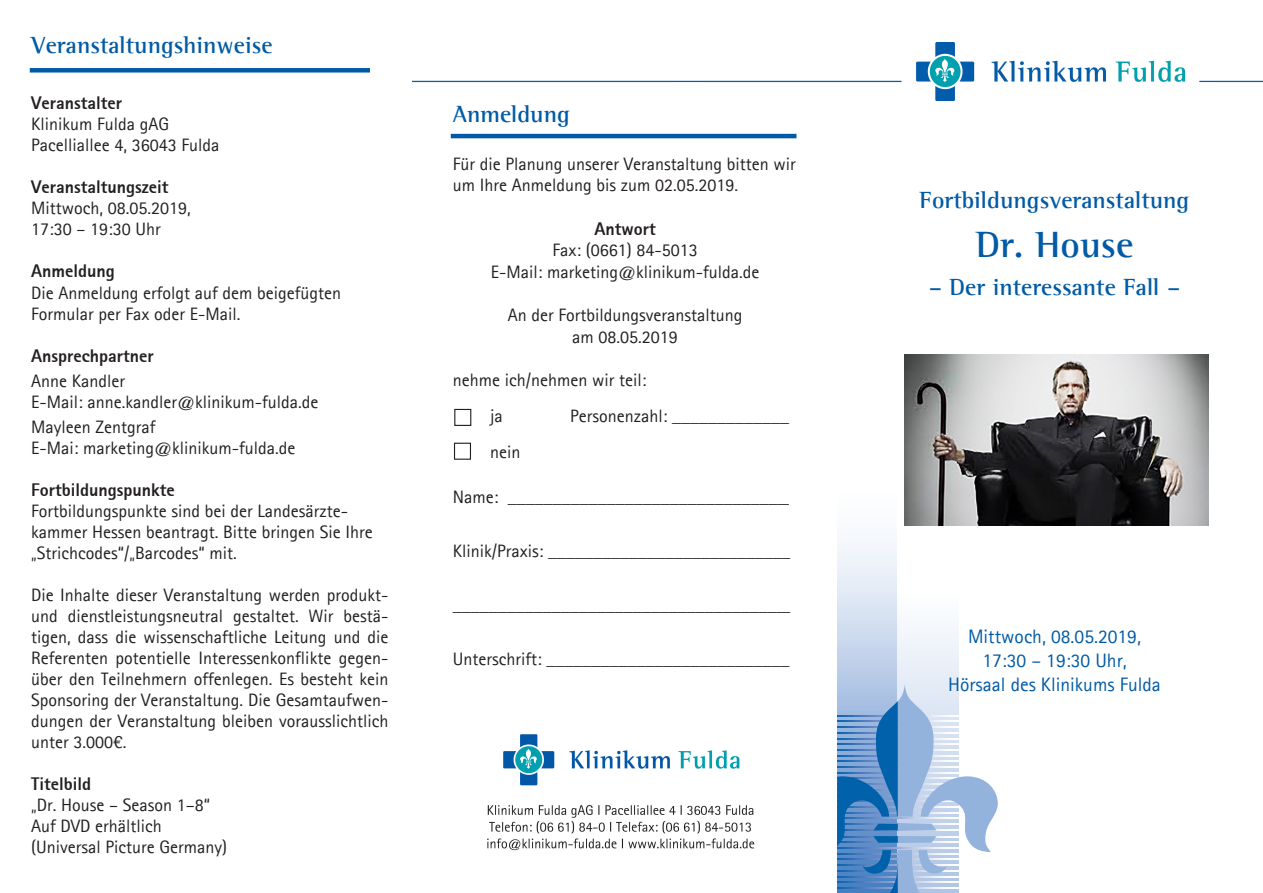
<style>
.page{position:relative;width:1263px;height:893px;background:#fff}
.page>*{position:absolute;margin:0;border:0;box-sizing:border-box;transform-origin:0 0}
.t1{font:700 37.5px "Agfa Rotis Semi Serif";color:#015aa5}
.t2{font:700 24px "Agfa Rotis Semi Serif";color:#015aa5}
.t3{font:19.5px "Rotis Sans Serif";color:#015aa5}
.t4{font:18px/21px "Rotis Sans Serif";color:#231f20}
.t5{font:800 18px "Agfa Rotis Sans Serif";color:#231f20}
</style>
<div class="page">
<svg style="left:838px;top:542px;width:60px;height:142px;background:#d7e1f1"></svg>
<svg style="left:898px;top:525px;width:60px;height:159px"></svg>
<svg style="left:838px;top:684px;width:160px;height:209px"></svg>
<img style="left:412px;top:42px;width:851px;height:58px">
<img style="left:904px;top:355px;width:305px;height:170px">
<hr style="left:451px;top:134px;width:345px;height:4px;background:#015aa5">
<div style="left:454px;top:409px;width:17px;height:17px;border:1px solid #231f20"></div>
<div style="left:454px;top:443px;width:17px;height:17px;border:1px solid #231f20"></div>
<div style="left:30px;top:68px;width:340px;height:5px;background:#015aa5"></div>
<img style="left:487px;top:734px;width:268px;height:117px">
<p class="t2" style="left:31px;top:31px;width:243px">Veranstaltungshinweise</p>
<p class="t5" style="left:31px;top:92px;width:92px">Veranstalter</p>
<p class="t4" style="left:31px;top:114px;width:140px">Klinikum Fulda gAG</p>
<p class="t4" style="left:31px;top:135px;width:190px">Pacelliallee 4, 36043 Fulda</p>
<p class="t5" style="left:31px;top:176px;width:139px">Veranstaltungszeit</p>
<p class="t4" style="left:31px;top:198px;width:161px">Mittwoch, 08.05.2019,<br>17:30 – 19:30 Uhr</p>
<p class="t5" style="left:31px;top:260px;width:85px">Anmeldung</p>
<p class="t4" style="left:31px;top:282px;width:311px">Die Anmeldung erfolgt auf dem beigefügten</p>
<p class="t4" style="left:31px;top:303px;width:211px">Formular per Fax oder E-Mail.</p>
<p class="t5" style="left:31px;top:344px;width:124px">Ansprechpartner</p>
<p class="t4" style="left:31px;top:370px;width:95px">Anne Kandler</p>
<p class="t4" style="left:31px;top:391px;width:289px">E-Mail: anne.kandler@klinikum-fulda.de</p>
<p class="t4" style="left:31px;top:416px;width:126px">Mayleen Zentgraf</p>
<p class="t4" style="left:31px;top:437px;width:266px">E-Mai: marketing@klinikum-fulda.de</p>
<p class="t5" style="left:31px;top:478px;width:145px">Fortbildungspunkte</p>
<p class="t4" style="left:31px;top:500px;width:343px">Fortbildungspunkte sind bei der Landesärzte&shy;kammer Hessen beantragt. Bitte bringen Sie Ihre „Strichcodes“/„Barcodes“ mit.</p>
<p class="t4" style="left:31px;top:584px;width:359px;text-align:justify">Die Inhalte dieser Veranstaltung werden produkt&shy;und dienstleistungsneutral gestaltet. Wir bestä&shy;tigen, dass die wissenschaftliche Leitung und die Referenten potentielle Interessenkonflikte gegen&shy;über den Teilnehmern offenlegen. Es besteht kein Sponsoring der Veranstaltung. Die Gesamtaufwen&shy;dungen der Veranstaltung bleiben vorausslichtlich unter 3.000€.</p>
<p class="t5" style="left:31px;top:772px;width:61px">Titelbild</p>
<p class="t4" style="left:31px;top:794px;width:180px">„Dr. House – Season 1–8“</p>
<p class="t4" style="left:31px;top:815px;width:132px">Auf DVD erhältlich</p>
<p class="t4" style="left:31px;top:836px;width:198px">(Universal Picture Germany)</p>
<p class="t2" style="left:453px;top:100px;width:119px">Anmeldung</p>
<p class="t4" style="left:453px;top:153px;width:344px;line-height:21.6px">Für die Planung unserer Veranstaltung bitten wir um Ihre Anmeldung bis zum 02.05.2019.</p>
<p class="t5" style="left:594px;top:217px;width:63px">Antwort</p>
<p class="t4" style="left:552px;top:239px;width:147px">Fax: (0661) 84-5013</p>
<p class="t4" style="left:491px;top:261px;width:270px">E-Mail: marketing@klinikum-fulda.de</p>
<p class="t4" style="left:508px;top:304px;width:236px">An der Fortbildungsveranstaltung</p>
<p class="t4" style="left:572px;top:326px;width:107px">am 08.05.2019</p>
<p class="t4" style="left:453px;top:369px;width:195px">nehme ich/nehmen wir teil:</p>
<p class="t4" style="left:490px;top:405px;width:14px">ja</p>
<p class="t4" style="left:570px;top:405px;width:220px">Personenzahl: _____________</p>
<p class="t4" style="left:490px;top:441px;width:32px">nein</p>
<p class="t4" style="left:453px;top:486px;width:338px">Name: _______________________________</p>
<p class="t4" style="left:453px;top:540px;width:339px">Klinik/Praxis: ___________________________</p>
<p class="t4" style="left:453px;top:594px;width:339px">_____________________________________</p>
<p class="t4" style="left:453px;top:648px;width:338px">Unterschrift: ___________________________</p>
<p class="t2" style="left:919px;top:186px;width:271px">Fortbildungsveranstaltung</p>
<p class="t1" style="left:976px;top:222px;width:159px">Dr. House</p>
<p class="t2" style="left:929px;top:272px;width:253px">– Der interessante Fall –</p>
<p class="t3" style="left:968px;top:624px;width:174px">Mittwoch, 08.05.2019,</p>
<p class="t3" style="left:982px;top:648px;width:146px">17:30 – 19:30 Uhr,</p>
<p class="t3" style="left:948px;top:672px;width:214px">Hörsaal des Klinikums Fulda</p>
</div>
